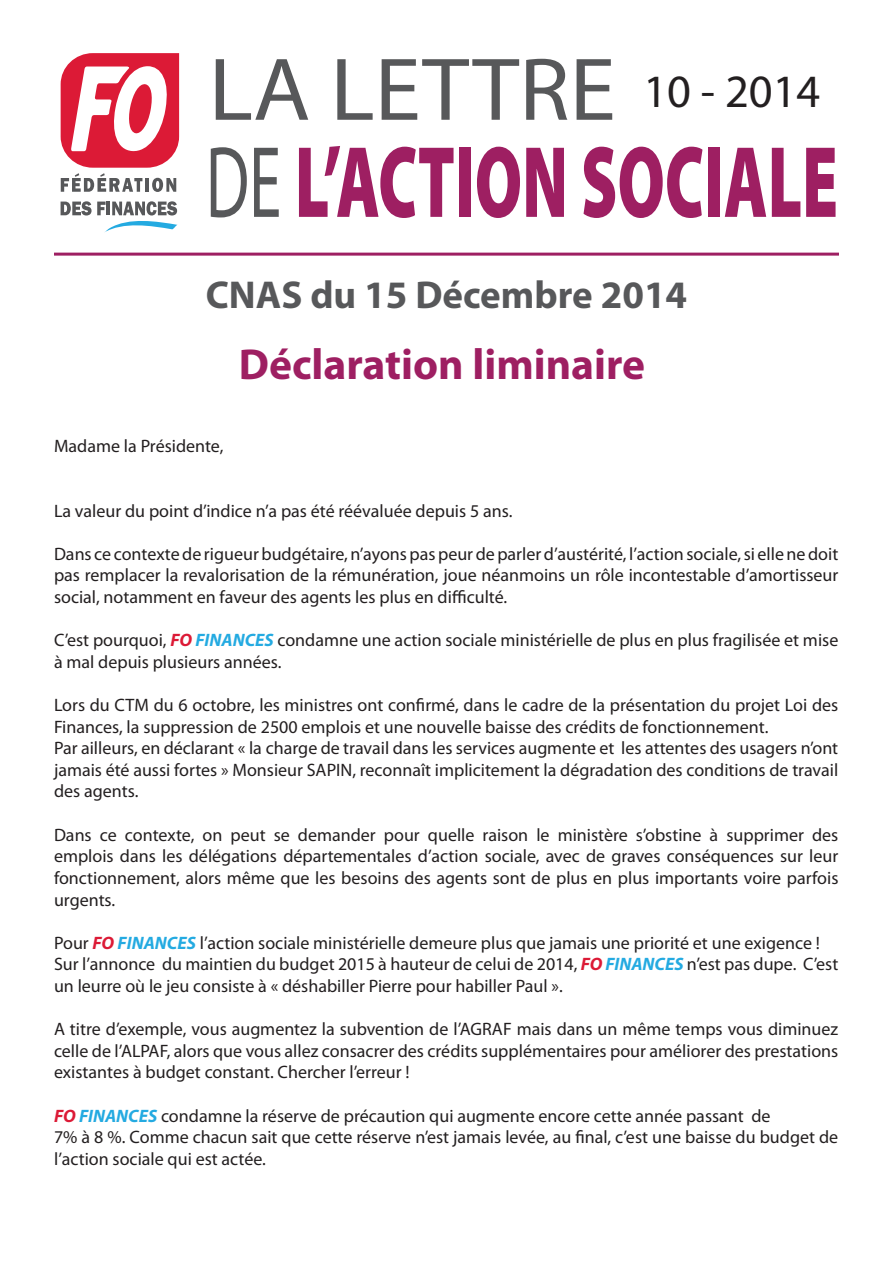
<style>
.page{position:relative;width:893px;height:1263px;background:#fff}
.page>*{position:absolute;margin:0;border:0;box-sizing:border-box;transform-origin:0 0}
.t1{font:46.5px "Myriad Pro";color:#231f20}
.t2{font:700 43.5px "Myriad Pro";color:#9e1f62}
.t3{font:700 39px "Myriad Pro";color:#57585a}
.t4{font:18px/21.6px "Myriad Pro";color:#231f20;text-align:justify}
.s1{font-weight:700;font-style:italic;color:#dc1a36}
.s2{font-weight:700;font-style:italic;color:#24aae1}
</style>
<div class="page">
<svg style="left:216px;top:59px;width:92px;height:61px"></svg>
<svg style="left:337px;top:59px;width:36px;height:61px"></svg>
<svg style="left:382px;top:59px;width:137px;height:61px"></svg>
<svg style="left:526px;top:59px;width:41px;height:61px"></svg>
<svg style="left:577px;top:59px;width:35px;height:61px"></svg>
<svg style="left:211px;top:147px;width:36px;height:70px"></svg>
<svg style="left:254px;top:148px;width:25px;height:69px"></svg>
<svg style="left:299px;top:146px;width:155px;height:72px"></svg>
<div style="left:459px;top:148px;width:12px;height:69px;background:#9e1f62"></div>
<svg style="left:477px;top:147px;width:43px;height:71px"></svg>
<svg style="left:526px;top:148px;width:38px;height:69px"></svg>
<svg style="left:583px;top:147px;width:119px;height:71px"></svg>
<div style="left:708px;top:148px;width:12px;height:69px;background:#9e1f62"></div>
<svg style="left:725px;top:148px;width:41px;height:69px"></svg>
<svg style="left:772px;top:148px;width:28px;height:69px"></svg>
<svg style="left:806px;top:148px;width:29px;height:69px"></svg>
<hr style="left:54px;top:253px;width:785px;height:3px;background:#9e1f62">
<svg style="left:61px;top:53px;width:118px;height:139px"></svg>
<svg style="left:61px;top:201px;width:117px;height:32px"></svg>
<p class="t1" style="left:643px;top:63px;width:179px">10 - 2014</p>
<p class="t3" style="left:206px;top:269px;width:483px">CNAS du 15 Décembre 2014</p>
<p class="t2" style="left:239px;top:336px;width:408px">Déclaration liminaire</p>
<p class="t4" style="left:54px;top:435px;width:171px">Madame la Présidente,</p>
<p class="t4" style="left:54px;top:499px;width:460px">La valeur du point d’indice n’a pas été réévaluée depuis 5 ans.</p>
<p class="t4" style="left:54px;top:543px;width:786px">Dans ce contexte de rigueur budgétaire, n’ayons pas peur de parler d’austérité, l’action sociale, si elle ne doit pas remplacer la revalorisation de la rémunération, joue néanmoins un rôle incontestable d’amortisseur social, notamment en faveur des agents les plus en difficulté.</p>
<p class="t4" style="left:54px;top:629px;width:786px">C’est pourquoi, <span class="s1">FO</span> <span class="s2">FINANCES</span> condamne une action sociale ministérielle de plus en plus fragilisée et mise à mal depuis plusieurs années.</p>
<p class="t4" style="left:54px;top:694px;width:786px">Lors du CTM du 6 octobre, les ministres ont confirmé, dans le cadre de la présentation du projet Loi des<br>Finances, la suppression de 2500 emplois et une nouvelle baisse des crédits de fonctionnement.</p>
<p class="t4" style="left:54px;top:737px;width:786px">Par ailleurs, en déclarant « la charge de travail dans les services augmente et les attentes des usagers n’ont jamais été aussi fortes » Monsieur SAPIN, reconnaît implicitement la dégradation des conditions de travail des agents.</p>
<p class="t4" style="left:54px;top:823px;width:786px">Dans ce contexte, on peut se demander pour quelle raison le ministère s’obstine à supprimer des emplois dans les délégations départementales d’action sociale, avec de graves conséquences sur leur fonctionnement, alors même que les besoins des agents sont de plus en plus importants voire parfois urgents.</p>
<p class="t4" style="left:54px;top:931px;width:767px">Pour <span class="s1">FO</span> <span class="s2">FINANCES</span> l’action sociale ministérielle demeure plus que jamais une priorité et une exigence !</p>
<p class="t4" style="left:54px;top:953px;width:786px">Sur l’annonce du maintien du budget 2015 à hauteur de celui de 2014, <span class="s1">FO</span> <span class="s2">FINANCES</span> n’est pas dupe. C’est un leurre où le jeu consiste à « déshabiller Pierre pour habiller Paul ».</p>
<p class="t4" style="left:54px;top:1018px;width:786px">A titre d’exemple, vous augmentez la subvention de l’AGRAF mais dans un même temps vous diminuez celle de l’ALPAF, alors que vous allez consacrer des crédits supplémentaires pour améliorer des prestations existantes à budget constant. Chercher l’erreur !</p>
<p class="t4" style="left:54px;top:1104px;width:718px"><span class="s1">FO</span> <span class="s2">FINANCES</span> condamne la réserve de précaution qui augmente encore cette année passant de</p>
<p class="t4" style="left:54px;top:1126px;width:786px">7% à 8 %. Comme chacun sait que cette réserve n’est jamais levée, au final, c’est une baisse du budget de l’action sociale qui est actée.</p>
</div>
